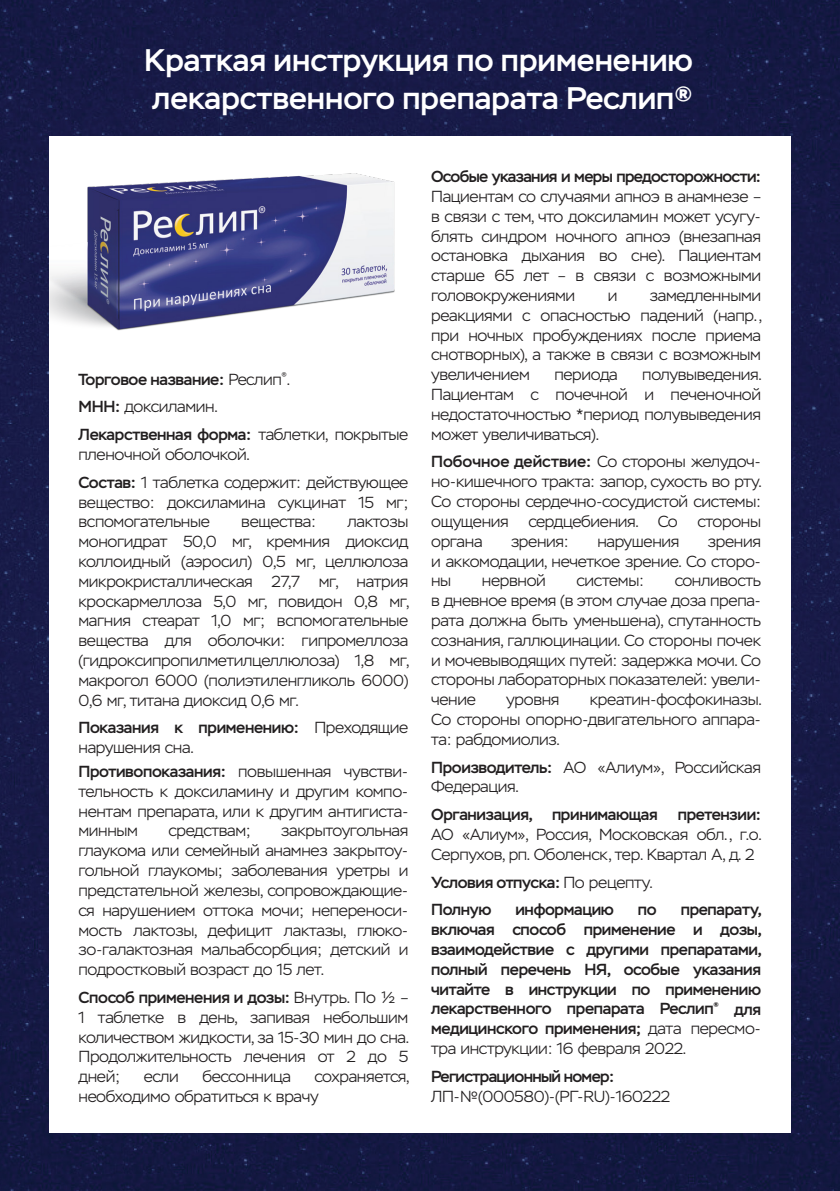
<style>
.page{position:relative;width:840px;height:1191px;background:#fff}
.page>*{position:absolute;margin:0;border:0;box-sizing:border-box;transform-origin:0 0}
.t1{font:500 31.2px/37.4px "Stem";color:#fff}
.t2{font:300 16px/19.8px "Stem";letter-spacing:-.02em;color:#221f20;text-align:justify}
.t3{font:500 16px/19.8px "Stem";letter-spacing:-.02em;color:#221f20}
.t4{font:500 16px "Stem";letter-spacing:-.04em;color:#221f20}
.s1{font-weight:300}
.s2{font-weight:500}
</style>
<div class="page">
<img style="left:0;top:0;width:839px;height:1191px">
<div style="left:49px;top:136px;width:741px;height:996px;background:#fff"></div>
<img style="left:49px;top:173px;width:346px;height:158px">
<h1 class="t1" style="left:144px;top:42px;width:550px">Краткая инструкция по применению лекарственного препарата Реслип®</h1>
<p class="t3" style="left:78px;top:365px;width:331px;line-height:27.8px">Торговое название: <span class="s1">Реслип</span><sup>®</sup><span class="s1">.<br></span>МНН: <span class="s1">доксиламин.<br></span>Лекарственная форма: <span class="s1">таблетки, покрытые</span></p>
<p class="t2" style="left:78px;top:441px;width:331px;line-height:27.8px">пленочной оболочкой.<br><span class="s2">Состав:</span> 1 таблетка содержит: действующее</p>
<p class="t2" style="left:78px;top:492px;width:331px">вещество: доксиламина сукцинат 15 мг; вспомогательные</p>
<p class="t2" style="left:78px;top:512px;width:332px;text-indent:269px">лактозы моногидрат 50,0 мг, кремния диоксид коллоидный (аэросил) 0,5 мг, целлюлоза микрокристаллическая 27,7 мг, натрия кроскармеллоза 5,0 мг, повидон 0,8 мг, магния стеарат 1,0 мг; вспомогательные вещества для оболочки: гипромеллоза (гидроксипропилметилцеллюлоза) 1,8 мг, макрогол 6000 (полиэтиленгликоль 6000)<br>0,6 мг, титана диоксид 0,6 мг.</p>
<p class="t2" style="left:78px;top:718px;width:331px"><span class="s2">Показания к применению:</span> Преходящие нарушения сна.</p>
<p class="t2" style="left:78px;top:762px;width:331px"><span class="s2">Противопоказания:</span> повышенная чувстви&shy;тельность к доксиламину и другим компо&shy;нентам препарата, или к другим антигиста&shy;минным</p>
<p class="t2" style="left:241px;top:512px;width:76px">вещества:</p>
<p class="t2" style="left:78px;top:821px;width:331px;text-indent:203px">закрытоугольная глаукома или семейный анамнез закрытоу&shy;гольной глаукомы; заболевания уретры и предстательной железы, сопровождающие&shy;ся нарушением оттока мочи; непереноси&shy;мость лактозы, дефицит лактазы, глюко&shy;зо-галактозная мальабсорбция; детский и подростковый возраст до 15 лет.</p>
<p class="t2" style="left:78px;top:987px;width:332px"><span class="s2">Способ применения и дозы:</span> Внутрь. По ½ – 1 таблетке в день, запивая небольшим количеством жидкости, за 15-30 мин до сна.<br>Продолжительность лечения от 2 до 5 дней;</p>
<p class="t2" style="left:168px;top:821px;width:84px">средствам;</p>
<p class="t2" style="left:144px;top:1067px;width:37px">если</p>
<p class="t2" style="left:202px;top:1067px;width:90px">бессонница</p>
<p class="t2" style="left:78px;top:1067px;width:332px;text-indent:236px">сохраняется, необходимо обратиться к врачу</p>
<p class="t4" style="left:431px;top:167px;width:331px">Особые указания и меры предосторожности:</p>
<p class="t2" style="left:431px;top:187px;width:332px">Пациентам со случаями апноэ в анамнезе – в связи с тем, что доксиламин может усугу&shy;блять синдром ночного апноэ (внезапная остановка дыхания во сне). Пациентам старше 65 лет – в связи с возможными головокружениями</p>
<p class="t2" style="left:431px;top:286px;width:332px;text-indent:218px">замедленными реакциями с опасностью падений (напр., при ночных пробуждениях после приема снотворных), а также в связи с возможным увеличением</p>
<p class="t2" style="left:607px;top:286px;width:11px">и</p>
<p class="t2" style="left:431px;top:365px;width:332px;text-indent:211px">полувыведения.<br>Пациентам с почечной и печеночной недостаточностью *период полувыведения может увеличиваться).</p>
<p class="t2" style="left:431px;top:452px;width:332px"><span class="s2">Побочное действие:</span> Со стороны желудоч&shy;но-кишечного тракта: запор, сухость во рту.<br>Со стороны сердечно-сосудистой системы: ощущения сердцебиения. Со стороны органа</p>
<p class="t2" style="left:554px;top:365px;width:65px">периода</p>
<p class="t2" style="left:431px;top:531px;width:331px;text-indent:276px">зрения и аккомодации, нечеткое зрение. Со сторо&shy;ны</p>
<p class="t2" style="left:510px;top:531px;width:59px">зрения:</p>
<p class="t2" style="left:597px;top:531px;width:84px">нарушения</p>
<p class="t2" style="left:481px;top:571px;width:65px">нервной</p>
<p class="t2" style="left:576px;top:571px;width:69px">системы:</p>
<p class="t2" style="left:431px;top:571px;width:331px;text-indent:243px">сонливость в дневное время (в этом случае доза препа&shy;рата должна быть уменьшена), спутанность сознания, галлюцинации. Со стороны почек и мочевыводящих путей: задержка мочи. Со стороны лабораторных показателей: увели&shy;чение</p>
<p class="t2" style="left:431px;top:690px;width:332px;text-indent:159px">креатин-фосфокиназы.<br>Со стороны опорно-двигательного аппара&shy;та: рабдомиолиз.</p>
<p class="t2" style="left:431px;top:757px;width:331px"><span class="s2">Производитель:</span> АО «Алиум», Российская<br>Федерация.</p>
<p class="t3" style="left:431px;top:804px;width:331px">Организация, принимающая претензии:</p>
<p class="t2" style="left:431px;top:824px;width:332px">АО «Алиум», Россия, Московская обл., г.о.<br>Серпухов, рп. Оболенск, тер. Квартал А, д. 2</p>
<p class="t3" style="left:431px;top:868px;width:223px;line-height:27.8px">Условия отпуска: <span class="s1">По рецепту.<br></span>Полную</p>
<p class="t2" style="left:506px;top:690px;width:55px">уровня</p>
<p class="t3" style="left:515px;top:900px;width:100px">информацию</p>
<p class="t3" style="left:637px;top:900px;width:20px">по</p>
<p class="t3" style="left:431px;top:900px;width:332px;text-align:justify;text-indent:249px">препарату, включая способ применение и дозы, взаимодействие с другими препаратами, полный перечень НЯ, особые указания читайте в инструкции по применению лекарственного препарата Реслип<sup>®</sup> для медицинского применения; <span class="s1">дата пересмо&shy;тра инструкции: 16 февраля 2022.</span></p>
<p class="t4" style="left:431px;top:1066px;width:184px">Регистрационный номер:</p>
<p class="t2" style="left:431px;top:1086px;width:240px">ЛП-№(000580)-(РГ-RU)-160222</p>
</div>
